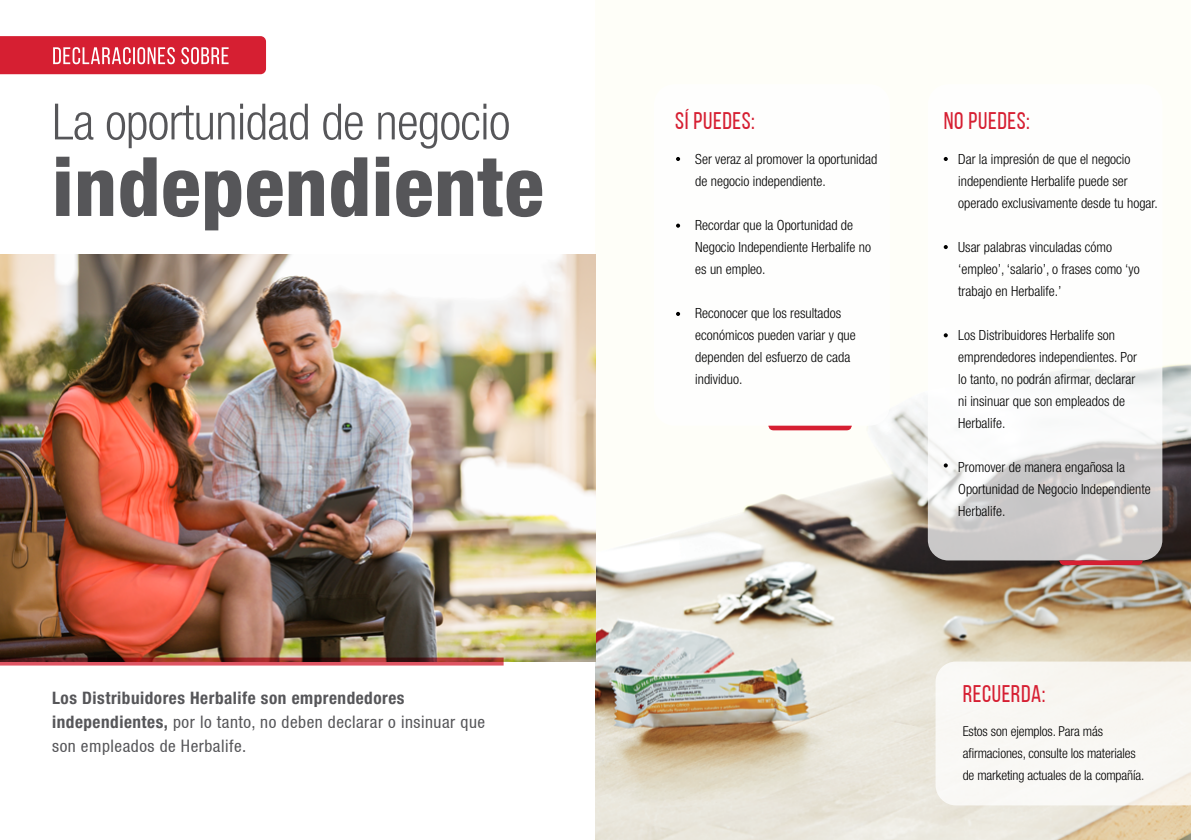
<style>
.page{position:relative;width:1191px;height:840px;background:#fff}
.page>*{position:absolute;margin:0;border:0;box-sizing:border-box;transform-origin:0 0}
.t1{font:800 condensed 82px "Helvetica Neue LT Std";letter-spacing:.01em;color:#565659}
.t2{font:300 condensed 50px "Helvetica Neue LT Std";letter-spacing:-.01em;color:#565659}
.t3{font:24px "Bebas Neue";letter-spacing:.025em;color:#d61f32}
.t4{font:24px "Bebas Neue";letter-spacing:.03em;color:#fff}
.t5{font:condensed 17.2px/24px "Helvetica 57";letter-spacing:.03em;color:#565659}
.t6{font:700 condensed 17.2px "Helvetica Neue LT Std";letter-spacing:.03em;color:#565659}
.t7{font:300 condensed 14px/22px "Helvetica Neue LT Std";color:#000}
.t8{font:300 condensed 13.6px/22px "Helvetica Neue LT Std";letter-spacing:-.01em;color:#000}
.s1{font-family:"Helvetica Neue LT Std";font-weight:700}
</style>
<div class="page">
<img style="left:595px;top:254px;width:596px;height:585px">
<img style="left:0;top:254px;width:595px;height:407px">
<div style="left:654px;top:84px;width:236px;height:341px;background:#fefefd;border-radius:20px"></div>
<svg style="left:768px;top:425px;width:83px;height:5px"></svg>
<svg style="left:927px;top:84px;width:235px;height:476px"></svg>
<svg style="left:1059px;top:560px;width:83px;height:5px"></svg>
<div style="left:0;top:36px;width:266px;height:38px;background:#d61f32"></div>
<svg style="left:0;top:657px;width:503px;height:8px;background:#9b3c3b"></svg>
<svg style="left:935px;top:661px;width:256px;height:149px"></svg>
<svg style="left:676px;top:223px;width:4px;height:4px"></svg>
<svg style="left:676px;top:157px;width:4px;height:4px"></svg>
<svg style="left:943px;top:157px;width:4px;height:4px"></svg>
<svg style="left:943px;top:245px;width:4px;height:4px"></svg>
<svg style="left:943px;top:333px;width:4px;height:4px"></svg>
<svg style="left:676px;top:312px;width:4px;height:4px"></svg>
<svg style="left:943px;top:463px;width:4px;height:4px"></svg>
<h3 class="t4" style="left:52px;top:43px;width:179px">DECLARACIONES SOBRE</h3>
<h2 class="t2" style="left:52px;top:93px;width:459px">La oportunidad de negocio</h2>
<h1 class="t1" style="left:52px;top:136px;width:493px">independiente</h1>
<p class="t6" style="left:52px;top:687px;width:354px">Los Distribuidores Herbalife son emprendedores</p>
<p class="t5" style="left:52px;top:709px;width:434px"><span class="s1">independientes,</span> por lo tanto, no deben declarar o insinuar que son empleados de Herbalife.</p>
<h3 class="t3" style="left:675px;top:108px;width:81px">SÍ PUEDES:</h3>
<h3 class="t3" style="left:943px;top:108px;width:88px">NO PUEDES:</h3>
<p class="t7" style="left:958px;top:148px;width:201px">Dar la impresión de que el negocio independiente Herbalife puede ser operado exclusivamente desde tu hogar.</p>
<p class="t7" style="left:958px;top:236px;width:183px">Usar palabras vinculadas cómo ‘empleo’, ‘salario’, o frases como ‘yo trabajo en Herbalife.’</p>
<p class="t7" style="left:958px;top:324px;width:180px">Los Distribuidores Herbalife son emprendedores independientes. Por lo tanto, no podrán afirmar, declarar ni insinuar que son empleados de<br>Herbalife.</p>
<p class="t7" style="left:958px;top:456px;width:194px">Promover de manera engañosa la<br>Oportunidad de Negocio Independiente<br>Herbalife.</p>
<p class="t7" style="left:695px;top:148px;width:183px">Ser veraz al promover la oportunidad de negocio independiente.</p>
<p class="t7" style="left:695px;top:214px;width:177px">Recordar que la Oportunidad de<br>Negocio Independiente Herbalife no es un empleo.</p>
<p class="t7" style="left:695px;top:302px;width:162px">Reconocer que los resultados económicos pueden variar y que dependen del esfuerzo de cada individuo.</p>
<h3 class="t3" style="left:962px;top:680px;width:84px">RECUERDA:</h3>
<p class="t8" style="left:962px;top:719px;width:183px">Estos son ejemplos. Para más afirmaciones, consulte los materiales de marketing actuales de la compañía.</p>
</div>
